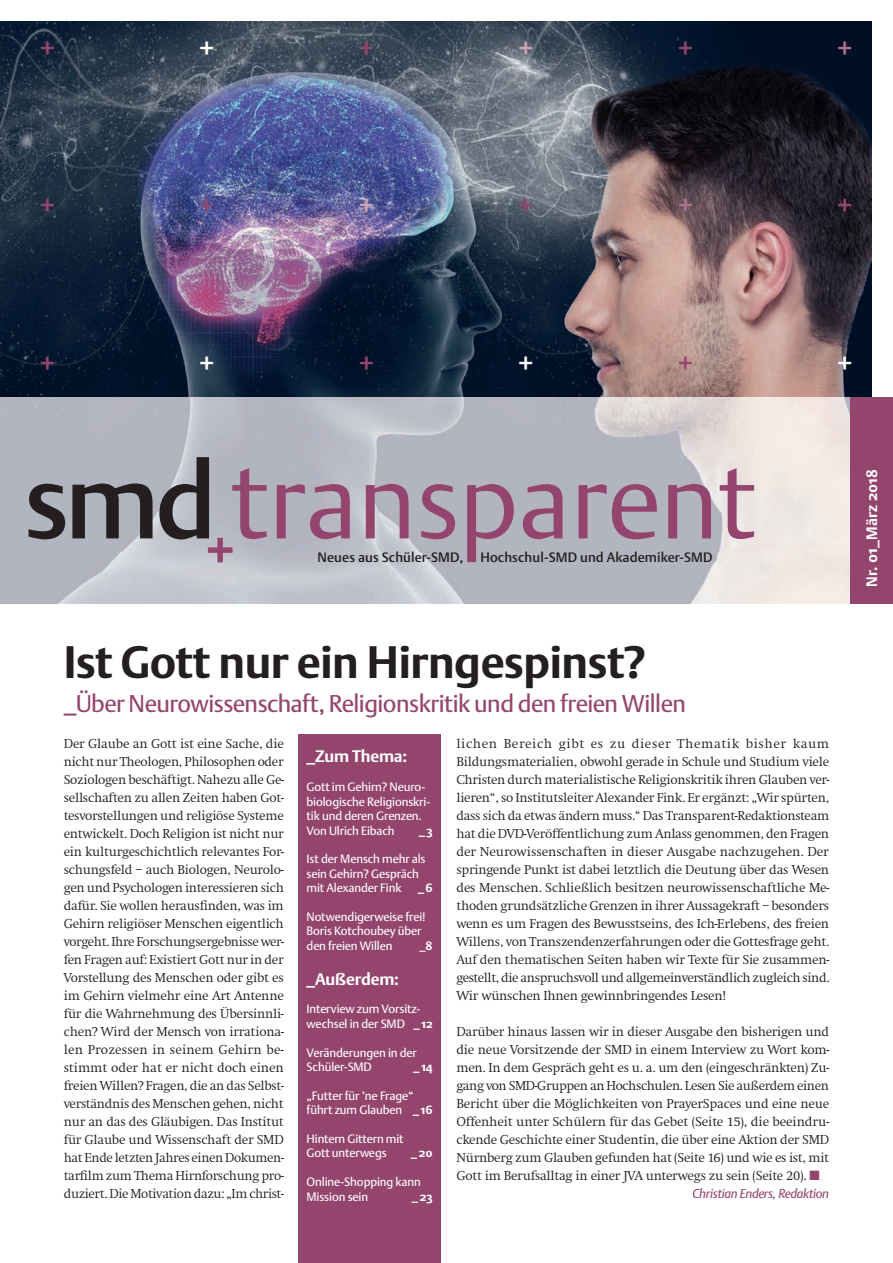
<style>
.page{position:relative;width:893px;height:1263px;background:#fff}
.page>*{position:absolute;margin:0;border:0;box-sizing:border-box;transform-origin:0 0}
.t1{font:105px "DTL Argo ST Light";color:#94456e}
.t2{font:700 45px "DTL Argo ST";letter-spacing:-.01em;color:#231f20}
.t3{font:700 27px "DTL Argo ST";color:#94456e}
.t4{font:700 27px "DTL Argo ST";color:#fff}
.t5{font:700 27px "DTL Argo ST";color:#cba5b7}
.t6{font:700 27px "DTL Argo ST";color:#ad7390}
.t7{font:24px "DTL Argo ST";letter-spacing:-.02em;color:#94456e}
.t8{font:700 16.5px "DTL Argo ST";letter-spacing:-.01em;color:#fff}
.t9{font:700 15px "DTL Argo ST";letter-spacing:.01em;color:#fff}
.t10{font:300 13.5px/18px "Swift EF";letter-spacing:-.02em;color:#231f20;text-align:justify}
.t11{font:13.5px "DTL Argo ST Medium";letter-spacing:.01em;color:#231f20}
.t12{font:italic 12.75px "DTL Argo ST";letter-spacing:-.02em;color:#94456e}
.t13{font:12px/14.4px "DTL Argo ST";letter-spacing:-.01em;color:#fff}
.t14{font:700 12px "DTL Argo ST";color:#fff}
.s1{font-family:"DTL Argo ST Medium";color:#231f20}
.s2{font-weight:700}
.s3{color:#94456e}
</style>
<div class="page">
<img style="left:0;top:21px;width:872px;height:583px">
<svg style="left:208px;top:538px;width:24px;height:24px"></svg>
<div style="left:850px;top:398px;width:43px;height:206px;background:#94456e"></div>
<div style="left:298px;top:735px;width:143px;height:528px;background:#94456e"></div>
<h3 class="t3" style="left:40px;top:29px;width:17px">+</h3>
<h3 class="t4" style="left:199px;top:29px;width:17px">+</h3>
<h3 class="t3" style="left:359px;top:29px;width:17px">+</h3>
<h3 class="t5" style="left:518px;top:29px;width:17px">+</h3>
<h3 class="t3" style="left:678px;top:29px;width:17px">+</h3>
<h3 class="t6" style="left:837px;top:29px;width:17px">+</h3>
<h3 class="t3" style="left:40px;top:187px;width:17px">+</h3>
<h3 class="t3" style="left:199px;top:187px;width:17px">+</h3>
<h3 class="t5" style="left:359px;top:187px;width:17px">+</h3>
<h3 class="t3" style="left:518px;top:187px;width:17px">+</h3>
<h3 class="t6" style="left:678px;top:187px;width:17px">+</h3>
<h3 class="t3" style="left:837px;top:187px;width:17px">+</h3>
<h3 class="t3" style="left:40px;top:344px;width:17px">+</h3>
<h3 class="t4" style="left:199px;top:344px;width:17px">+</h3>
<h3 class="t3" style="left:359px;top:344px;width:17px">+</h3>
<h3 class="t4" style="left:518px;top:344px;width:17px">+</h3>
<h3 class="t3" style="left:678px;top:344px;width:17px">+</h3>
<h3 class="t4" style="left:837px;top:344px;width:17px">+</h3>
<h1 class="t1" style="left:24px;top:439px;width:733px"><span class="s1">smd</span>transparent</h1>
<p class="t11" style="left:318px;top:549px;width:147px">Neues aus Schüler-SMD,</p>
<p class="t11" style="left:480px;top:549px;width:234px">Hochschul-SMD und Akademiker-SMD</p>
<h2 class="t2" style="left:64px;top:635px;width:584px">Ist Gott nur ein Hirngespinst?</h2>
<h3 class="t7" style="left:64px;top:689px;width:624px">_Über Neurowissenschaft, Religionskritik und den freien Willen</h3>
<p class="t10" style="left:64px;top:734px;width:222px">Der Glaube an Gott ist eine Sache, die nicht nur Theologen, Philosophen oder Soziologen beschäftigt. Nahezu alle Ge&shy;sellschaften zu allen Zeiten haben Got&shy;tesvorstellungen und religiöse Systeme entwickelt. Doch Religion ist nicht nur ein kulturgeschichtlich relevantes For&shy;schungsfeld – auch Biologen, Neurolo&shy;gen und Psychologen interessieren sich dafür. Sie wollen herausfinden, was im Gehirn religiöser Menschen eigentlich vorgeht. Ihre Forschungsergebnisse wer&shy;fen Fragen auf: Existiert Gott nur in der Vorstellung des Menschen oder gibt es im Gehirn vielmehr eine Art Antenne für die Wahrnehmung des Übersinnli&shy;chen? Wird der Mensch von irrationa&shy;len Prozessen in seinem Gehirn be&shy;stimmt oder hat er nicht doch einen freien Willen? Fragen, die an das Selbst&shy;verständnis des Menschen gehen, nicht nur an das des Gläubigen. Das Institut für Glaube und Wissenschaft der SMD hat Ende letzten Jahres einen Dokumen&shy;tarfilm zum Thema Hirnforschung pro&shy;duziert. Die Motivation dazu: „Im christ-</p>
<p class="t10" style="left:456px;top:734px;width:374px">lichen Bereich gibt es zu dieser Thematik bisher kaum Bildungsmaterialien, obwohl gerade in Schule und Studium viele Christen durch materialistische Religionskritik ihren Glauben ver&shy;lieren“, so Institutsleiter Alexander Fink. Er ergänzt: „Wir spürten, dass sich da etwas ändern muss.“ Das Transparent-Redaktionsteam hat die DVD-Veröffentlichung zum Anlass genommen, den Fragen der Neurowissenschaften in dieser Ausgabe nachzugehen. Der springende Punkt ist dabei letztlich die Deutung über das Wesen des Menschen. Schließlich besitzen neurowissenschaftliche Me&shy;thoden grundsätzliche Grenzen in ihrer Aussagekraft – besonders wenn es um Fragen des Bewusstseins, des Ich-Erlebens, des freien Willens, von Transzendenzerfahrungen oder die Gottesfrage geht.<br>Auf den thematischen Seiten haben wir Texte für Sie zusammen&shy;gestellt, die anspruchsvoll und allgemeinverständlich zugleich sind.<br>Wir wünschen Ihnen gewinnbringendes Lesen!</p>
<p class="t8" style="left:307px;top:747px;width:102px">_Zum Thema:</p>
<p class="t13" style="left:307px;top:780px;width:125px">Gott im Gehirn? Neuro&shy;biologische Religionskri&shy;tik und deren Grenzen.<br>Von Ulrich Eibach</p>
<p class="t14" style="left:419px;top:823px;width:15px">_3</p>
<p class="t13" style="left:307px;top:852px;width:121px">Ist der Mensch mehr als sein Gehirn? Gespräch mit Alexander Fink</p>
<p class="t14" style="left:418px;top:881px;width:16px">_6</p>
<p class="t13" style="left:307px;top:909px;width:121px">Notwendigerweise frei!<br>Boris Kotchoubey über den freien Willen</p>
<p class="t13" style="left:419px;top:938px;width:15px">_<span class="s2">8</span></p>
<p class="t8" style="left:307px;top:969px;width:94px">_Außerdem:</p>
<p class="t13" style="left:307px;top:1002px;width:127px">Interview zum Vorsitz&shy;wechsel in der SMD <span class="s2">_ 12</span></p>
<p class="t13" style="left:307px;top:1045px;width:112px">Veränderungen in der<br>Schüler-SMD</p>
<p class="t10" style="left:456px;top:1022px;width:375px">Darüber hinaus lassen wir in dieser Ausgabe den bisherigen und die neue Vorsitzende der SMD in einem Interview zu Wort kom&shy;men. In dem Gespräch geht es u. a. um den (eingeschränkten) Zu&shy;gang von SMD-Gruppen an Hochschulen. Lesen Sie außerdem einen Bericht über die Möglichkeiten von PrayerSpaces und eine neue Offenheit unter Schülern für das Gebet (Seite 15), die beeindru&shy;ckende Geschichte einer Studentin, die über eine Aktion der SMD Nürnberg zum Glauben gefunden hat (Seite 16) und wie es ist, mit Gott im Berufsalltag in einer JVA unterwegs zu sein (Seite 20). <span class="s3">■</span></p>
<p class="t12" style="left:693px;top:1185px;width:138px">Christian Enders, Redaktion</p>
<p class="t14" style="left:413px;top:1059px;width:21px">_14</p>
<p class="t13" style="left:307px;top:1088px;width:128px">„Futter für ’ne Frage“ führt zum Glauben <span class="s2">_ 16</span></p>
<p class="t13" style="left:307px;top:1131px;width:99px">Hintern Gittern mit<br>Gott unterwegs</p>
<p class="t14" style="left:411px;top:1146px;width:23px">_20</p>
<p class="t13" style="left:307px;top:1174px;width:116px">Online-Shopping kann<br>Mission sein</p>
<p class="t14" style="left:412px;top:1189px;width:22px">_23</p>
<p class="t9" style="left:863px;top:587px;width:119px;rotate:-90deg">Nr. 01_März 2018</p>
</div>
